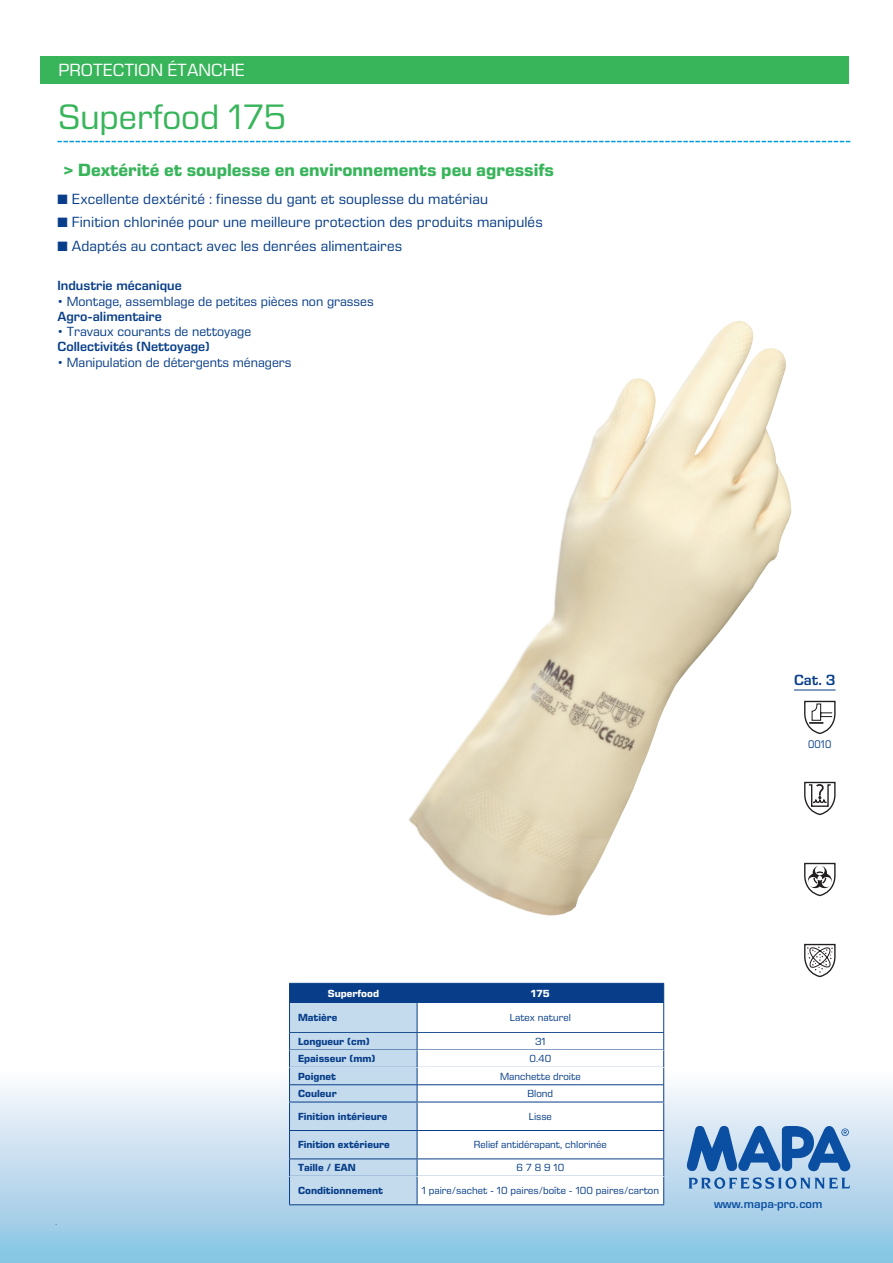
<style>
.page{position:relative;width:893px;height:1263px;background:#fff}
.page>*{position:absolute;margin:0;border:0;box-sizing:border-box;transform-origin:0 0}
.liquidproof_protect{font:36px "Eurostile Next LT Pro";color:#38b55b}
.liquidproof_protect-2{font:700 18px "Eurostile Next LT Pro";color:#38b55b}
.disposable{font:18px "Eurostile Next LT Pro";color:#fff}
.caractéristiques_puc{font:15px "Eurostile Next LT Pro";letter-spacing:.005em;color:#083e89}
.categorie{font:600 15px "Eurostile Next LT Pro";color:#083e89}
.sect_txt{font:13.5px "Eurostile Next LT Pro";color:#083e89}
.sect_txt-2{font:600 13.5px "Eurostile Next LT Pro";color:#083e89}
.performances{font:11.25px "Eurostile Next LT Pro";color:#083e89;scale:.9 1}
.t1{font:600 11.1px "Eurostile";color:#0a4fa2}
.tableau_roman{font:10.5px "Eurostile Next LT Pro";color:#083e89}
.tableau_gras{font:700 10.5px "Eurostile Next LT Pro";color:#083e89}
.tableau_gras-2{font:700 10.5px "Eurostile Next LT Pro";color:#fff}
.t2{font:condensed 7.5px "Helvetica Neue LT Std";color:#083e89;scale:.9 1}
</style>
<div class="page">
<div style="left:0;top:1071px;width:893px;height:192px;background:linear-gradient(to bottom,#fffafd,#88c2e2)"></div>
<svg style="left:687px;top:1126px;width:163px;height:63px;background:#6c98ca"></svg>
<div style="left:40px;top:56px;width:808px;height:28px;background:#38b55b"></div>
<svg style="left:57px;top:141px;width:793px;height:1px"></svg>
<hr style="left:794px;top:690px;width:42px;height:1px;background:#083e89">
<svg style="left:804px;top:701px;width:32px;height:33px"></svg>
<svg style="left:804px;top:782px;width:32px;height:33px"></svg>
<svg style="left:804px;top:863px;width:32px;height:33px"></svg>
<svg style="left:804px;top:944px;width:32px;height:33px"></svg>
<hr style="left:289px;top:1204px;width:128px;height:1px;background:#083e89">
<hr style="left:417px;top:1204px;width:247px;height:1px;background:#083e89">
<svg style="left:289px;top:983px;width:375px;height:221px"></svg>
<hr style="left:417px;top:1084px;width:247px;height:1px;background:#083e89">
<img style="left:408px;top:321px;width:384px;height:595px">
<p class="disposable" style="left:58px;top:60px;width:188px">PROTECTION ÉTANCHE</p>
<p class="liquidproof_protect" style="left:58px;top:97px;width:229px">Superfood 175</p>
<p class="liquidproof_protect-2" style="left:63px;top:159px;width:492px">&gt; Dextérité et souplesse en environnements peu agressifs</p>
<p class="caractéristiques_puc" style="left:57px;top:190px;width:432px">■ Excellente dextérité : finesse du gant et souplesse du matériau</p>
<p class="caractéristiques_puc" style="left:57px;top:214px;width:487px">■ Finition chlorinée pour une meilleure protection des produits manipulés</p>
<p class="caractéristiques_puc" style="left:57px;top:238px;width:346px">■ Adaptés au contact avec les denrées alimentaires</p>
<p class="sect_txt-2" style="left:57px;top:278px;width:126px">Industrie mécanique</p>
<p class="sect_txt" style="left:57px;top:294px;width:318px">• Montage, assemblage de petites pièces non grasses</p>
<p class="sect_txt-2" style="left:57px;top:309px;width:106px">Agro-alimentaire</p>
<p class="sect_txt" style="left:57px;top:324px;width:195px">• Travaux courants de nettoyage</p>
<p class="sect_txt-2" style="left:57px;top:339px;width:154px">Collectivités (Nettoyage)</p>
<p class="sect_txt" style="left:57px;top:355px;width:236px">• Manipulation de détergents ménagers</p>
<p class="t2" style="left:56px;top:1218px;width:3px">.</p>
<p class="categorie" style="left:794px;top:672px;width:43px">Cat. 3</p>
<p class="performances" style="left:808px;top:738px;width:27px">0010</p>
<p class="tableau_gras-2" style="left:328px;top:987px;width:53px">Superfood</p>
<p class="tableau_gras-2" style="left:531px;top:987px;width:20px">175</p>
<p class="tableau_gras" style="left:298px;top:1035px;width:73px">Longueur (cm)</p>
<p class="tableau_roman" style="left:535px;top:1036px;width:12px">31</p>
<p class="tableau_gras" style="left:298px;top:1053px;width:79px">Epaisseur (mm)</p>
<p class="tableau_roman" style="left:529px;top:1053px;width:23px">0.40</p>
<p class="tableau_gras" style="left:298px;top:1070px;width:40px">Poignet</p>
<p class="tableau_roman" style="left:500px;top:1070px;width:82px">Manchette droite</p>
<p class="tableau_gras" style="left:298px;top:1012px;width:41px">Matière</p>
<p class="tableau_roman" style="left:510px;top:1012px;width:62px">Latex naturel</p>
<p class="tableau_gras" style="left:298px;top:1087px;width:40px">Couleur</p>
<p class="tableau_roman" style="left:528px;top:1088px;width:27px">Blond</p>
<p class="tableau_gras" style="left:298px;top:1110px;width:91px">Finition intérieure</p>
<p class="tableau_roman" style="left:529px;top:1111px;width:25px">Lisse</p>
<p class="tableau_gras" style="left:298px;top:1139px;width:93px">Finition extérieure</p>
<p class="tableau_roman" style="left:474px;top:1139px;width:134px">Relief antidérapant, chlorinée</p>
<p class="tableau_gras" style="left:298px;top:1162px;width:59px">Taille / EAN</p>
<p class="tableau_roman" style="left:517px;top:1162px;width:49px">6 7 8 9 10</p>
<p class="tableau_gras" style="left:298px;top:1185px;width:87px">Conditionnement</p>
<p class="tableau_roman" style="left:422px;top:1185px;width:239px">1 paire/sachet - 10 paires/boîte - 100 paires/carton</p>
<p class="t1" style="left:714px;top:1197px;width:110px">www.mapa-pro.com</p>
</div>
